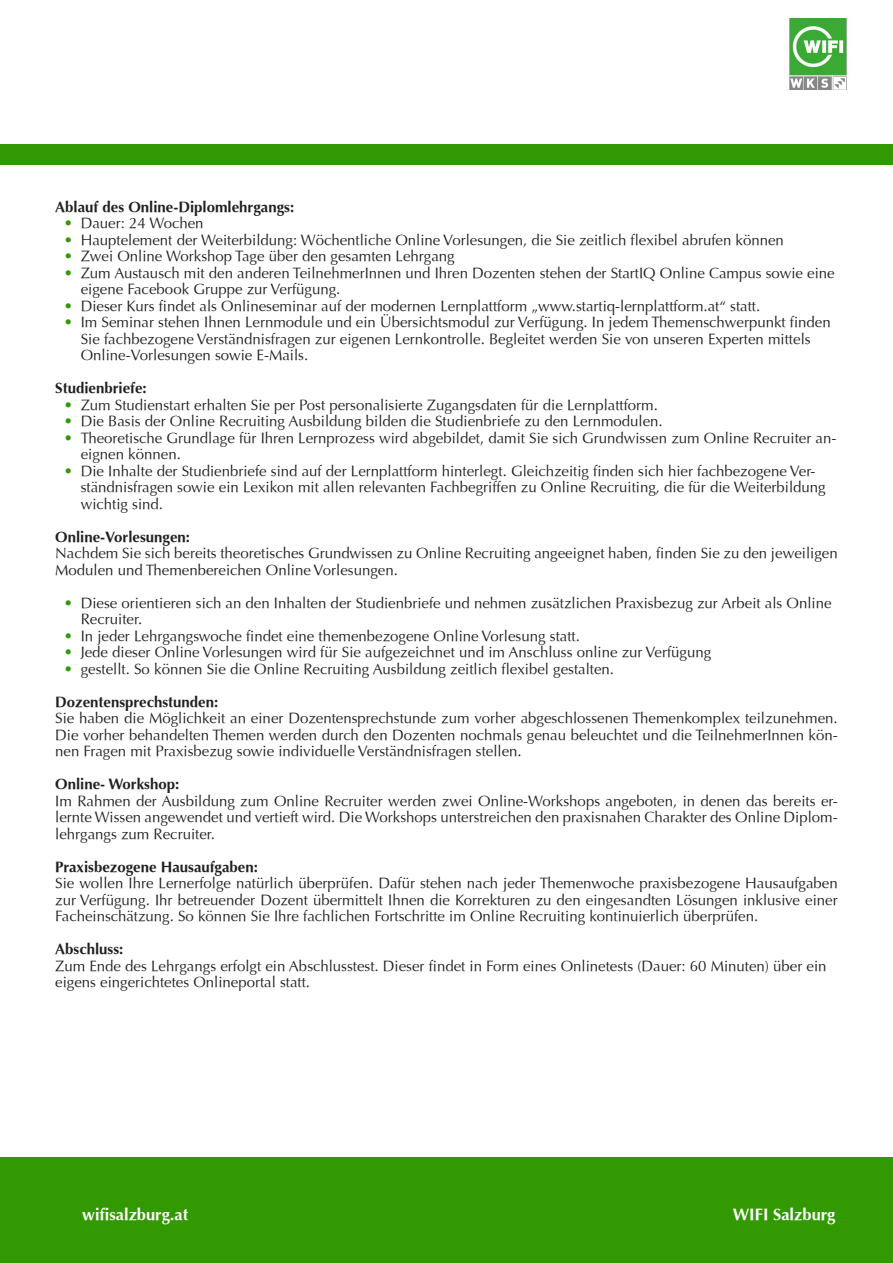
<style>
.page{position:relative;width:893px;height:1263px;background:#fff}
.page>*{position:absolute;margin:0;border:0;box-sizing:border-box;transform-origin:0 0}
.t1{font:700 16.5px "Optima";color:#fff}
.t2{font:15px/16.5px "Optima";color:#231f20}
.t3{font:700 15px "Optima";color:#231f20}
.s1{color:#390}
</style>
<div class="page">
<div style="left:0;top:1157px;width:893px;height:106px;background:#390"></div>
<div style="left:0;top:144px;width:893px;height:21px;background:#390"></div>
<img style="left:789px;top:18px;width:58px;height:71px">
<p class="t3" style="left:55px;top:198px;width:240px">Ablauf des Online-Diplomlehrgangs:</p>
<p class="t2" style="left:64px;top:215px;width:141px"><span class="s1">•</span> Dauer: 24 Wochen</p>
<p class="t2" style="left:64px;top:232px;width:722px"><span class="s1">•</span> Hauptelement der Weiterbildung: Wöchentliche Online Vorlesungen, die Sie zeitlich flexibel abrufen können</p>
<p class="t2" style="left:64px;top:248px;width:392px"><span class="s1">•</span> Zwei Online Workshop Tage über den gesamten Lehrgang</p>
<p class="t2" style="left:81px;top:265px;width:755px;text-indent:-17px"><span class="s1">•</span> Zum Austausch mit den anderen TeilnehmerInnen und Ihren Dozenten stehen der StartIQ Online Campus sowie eine eigene Facebook Gruppe zur Verfügung.</p>
<p class="t2" style="left:64px;top:298px;width:698px"><span class="s1">•</span> Dieser Kurs findet als Onlineseminar auf der modernen Lernplattform „www.startiq-lernplattform.at“ statt.</p>
<p class="t2" style="left:81px;top:314px;width:751px;text-indent:-17px"><span class="s1">•</span> Im Seminar stehen Ihnen Lernmodule und ein Übersichtsmodul zur Verfügung. In jedem Themenschwerpunkt finden<br>Sie fachbezogene Verständnisfragen zur eigenen Lernkontrolle. Begleitet werden Sie von unseren Experten mittels<br>Online-Vorlesungen sowie E-Mails.</p>
<p class="t3" style="left:55px;top:380px;width:93px">Studienbriefe:</p>
<p class="t2" style="left:64px;top:397px;width:596px"><span class="s1">•</span> Zum Studienstart erhalten Sie per Post personalisierte Zugangsdaten für die Lernplattform.</p>
<p class="t2" style="left:64px;top:413px;width:600px"><span class="s1">•</span> Die Basis der Online Recruiting Ausbildung bilden die Studienbriefe zu den Lernmodulen.</p>
<p class="t2" style="left:81px;top:430px;width:757px;text-indent:-17px"><span class="s1">•</span> Theoretische Grundlage für Ihren Lernprozess wird abgebildet, damit Sie sich Grundwissen zum Online Recruiter an&shy;eignen können.</p>
<p class="t2" style="left:81px;top:463px;width:746px;text-indent:-17px"><span class="s1">•</span> Die Inhalte der Studienbriefe sind auf der Lernplattform hinterlegt. Gleichzeitig finden sich hier fachbezogene Ver&shy;ständnisfragen sowie ein Lexikon mit allen relevanten Fachbegriffen zu Online Recruiting, die für die Weiterbildung wichtig sind.</p>
<p class="t3" style="left:55px;top:528px;width:136px">Online-Vorlesungen:</p>
<p class="t2" style="left:55px;top:545px;width:784px">Nachdem Sie sich bereits theoretisches Grundwissen zu Online Recruiting angeeignet haben, finden Sie zu den jeweiligen<br>Modulen und Themenbereichen Online Vorlesungen.</p>
<p class="t2" style="left:81px;top:595px;width:752px;text-indent:-17px"><span class="s1">•</span> Diese orientieren sich an den Inhalten der Studienbriefe und nehmen zusätzlichen Praxisbezug zur Arbeit als Online<br>Recruiter.</p>
<p class="t2" style="left:64px;top:628px;width:518px"><span class="s1">•</span> In jeder Lehrgangswoche findet eine themenbezogene Online Vorlesung statt.</p>
<p class="t2" style="left:64px;top:644px;width:649px"><span class="s1">•</span> Jede dieser Online Vorlesungen wird für Sie aufgezeichnet und im Anschluss online zur Verfügung</p>
<p class="t2" style="left:64px;top:661px;width:552px"><span class="s1">•</span> gestellt. So können Sie die Online Recruiting Ausbildung zeitlich flexibel gestalten.</p>
<p class="t3" style="left:55px;top:693px;width:165px">Dozentensprechstunden:</p>
<p class="t2" style="left:55px;top:710px;width:784px;text-align:justify">Sie haben die Möglichkeit an einer Dozentensprechstunde zum vorher abgeschlossenen Themenkomplex teilzunehmen.<br>Die vorher behandelten Themen werden durch den Dozenten nochmals genau beleuchtet und die TeilnehmerInnen kön&shy;nen Fragen mit Praxisbezug sowie individuelle Verständnisfragen stellen.</p>
<p class="t3" style="left:55px;top:776px;width:125px">Online- Workshop:</p>
<p class="t2" style="left:55px;top:793px;width:784px;text-align:justify">Im Rahmen der Ausbildung zum Online Recruiter werden zwei Online-Workshops angeboten, in denen das bereits er&shy;lernte Wissen angewendet und vertieft wird. Die Workshops unterstreichen den praxisnahen Charakter des Online Diplom&shy;lehrgangs zum Recruiter.</p>
<p class="t3" style="left:55px;top:858px;width:204px">Praxisbezogene Hausaufgaben:</p>
<p class="t2" style="left:55px;top:875px;width:784px;text-align:justify">Sie wollen Ihre Lernerfolge natürlich überprüfen. Dafür stehen nach jeder Themenwoche praxisbezogene Hausaufgaben zur Verfügung. Ihr betreuender Dozent übermittelt Ihnen die Korrekturen zu den eingesandten Lösungen inklusive einer Facheinschätzung. So können Sie Ihre fachlichen Fortschritte im Online Recruiting kontinuierlich überprüfen.</p>
<p class="t3" style="left:55px;top:941px;width:70px">Abschluss:</p>
<p class="t2" style="left:55px;top:958px;width:773px">Zum Ende des Lehrgangs erfolgt ein Abschlusstest. Dieser findet in Form eines Onlinetests (Dauer: 60 Minuten) über ein eigens eingerichtetes Onlineportal statt.</p>
<p class="t1" style="left:82px;top:1204px;width:108px">wifisalzburg.at</p>
<p class="t1" style="left:733px;top:1204px;width:104px">WIFI Salzburg</p>
</div>
